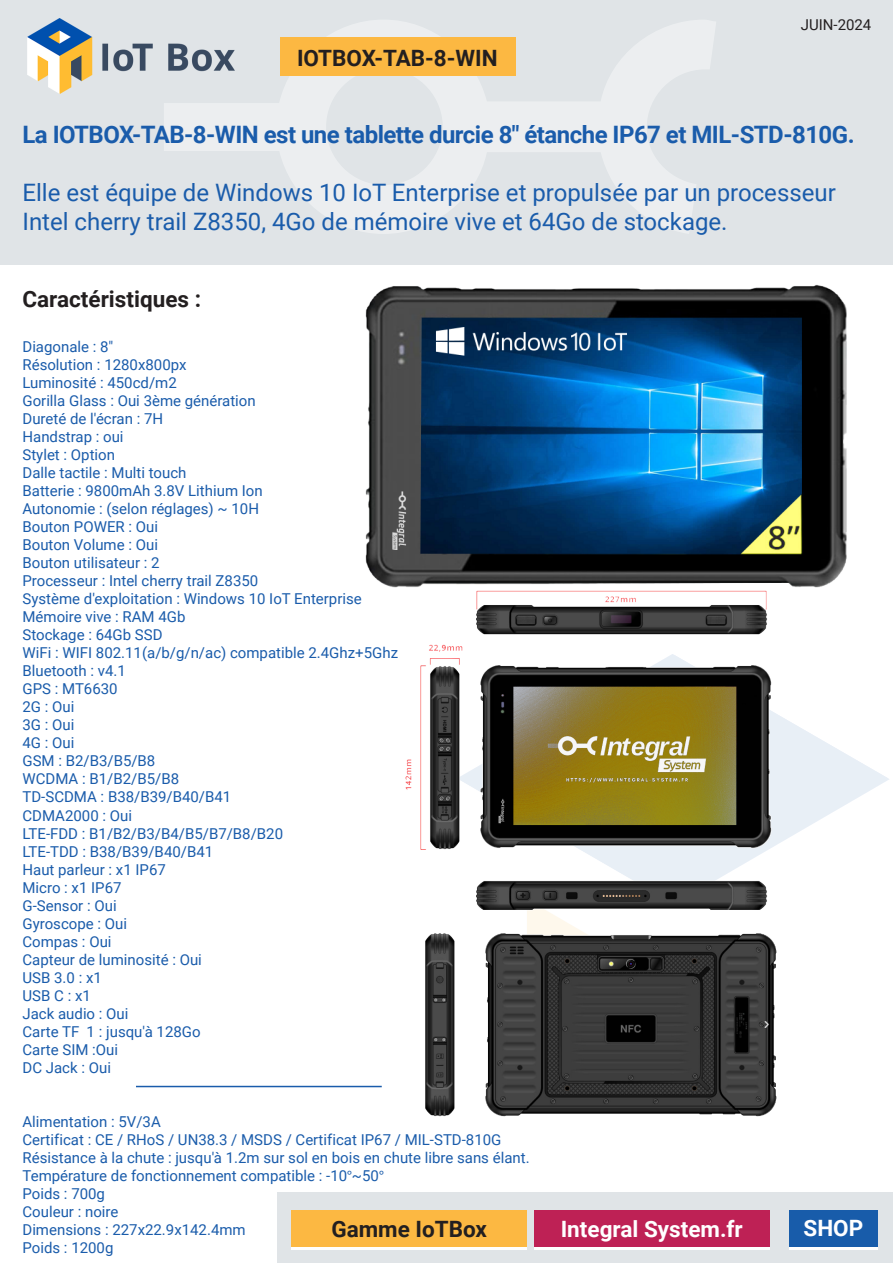
<style>
.page{position:relative;width:893px;height:1263px;background:#fff}
.page>*{position:absolute;margin:0;border:0;box-sizing:border-box;transform-origin:0 0}
.t1{font:24px/28.8px "Roboto";color:#1a5cab}
.t2{font:700 24px "Roboto";letter-spacing:-.02em;color:#1a5cab}
.t3{font:700 22.5px "Roboto";color:#231f20}
.t4{font:700 22.5px "Roboto";color:#fff}
.t5{font:15px/18px "Roboto";color:#1a5cab}
.t6{font:15px "Roboto";color:#231f20}
.s1{font-family:"Myriad Pro"}
</style>
<div class="page">
<svg style="left:787px;top:720px;width:101px;height:119px;fill:#e9eff7"></svg>
<img style="left:365px;top:284px;width:482px;height:303px">
<div style="left:0;top:0;width:893px;height:265px;background:#e0e4e7"></div>
<svg style="left:164px;top:20px;width:552px;height:214px"></svg>
<div style="left:277px;top:1192px;width:616px;height:71px;background:#e0e4e7"></div>
<div style="left:280px;top:37px;width:235px;height:39px;background:#fcb842"></div>
<div style="left:291px;top:1210px;width:236px;height:39px;background:#fcb842"></div>
<div style="left:534px;top:1210px;width:236px;height:39px;background:#be2155"></div>
<div style="left:789px;top:1210px;width:89px;height:39px;background:#185caa"></div>
<hr style="left:291px;top:1247px;width:236px;height:3px;background:#fff">
<hr style="left:534px;top:1247px;width:236px;height:3px;background:#fff">
<hr style="left:789px;top:1247px;width:89px;height:3px;background:#fff">
<img style="left:27px;top:18px;width:211px;height:82px">
<hr style="left:136px;top:1086px;width:246px;height:1px;background:#1a5cab">
<img style="left:393px;top:583px;width:394px;height:534px">
<h2 class="t3" style="left:297px;top:42px;width:202px">IOTBOX-TAB-8-WIN</h2>
<p class="t6" style="left:801px;top:14px;width:72px">JUIN-2024</p>
<h1 class="t2" style="left:22px;top:118px;width:834px">La IOTBOX-TAB-8-WIN est une tablette durcie 8" étanche IP67 et MIL-STD-810G.</h1>
<h1 class="t1" style="left:22px;top:177px;width:815px">Elle est équipe de Windows 10 IoT Enterprise et propulsée par un processeur<br>Intel cherry trail Z8350, 4Go de mémoire vive et 64Go de stockage.</h1>
<h2 class="t3" style="left:22px;top:284px;width:180px">Caractéristiques :</h2>
<p class="t5" style="left:22px;top:338px;width:377px">Diagonale : 8"<br>Résolution : 1280x800px<br>Luminosité : 450cd/m2<br>Gorilla Glass : Oui 3ème génération<br>Dureté de l'écran : 7H<br>Handstrap : oui<br>Stylet : Option<br>Dalle tactile : Multi touch<br>Batterie : 9800mAh 3.8V Lithium Ion<br>Autonomie : (selon réglages) ~ 10H<br>Bouton POWER : Oui<br>Bouton Volume : Oui<br>Bouton utilisateur : 2<br>Processeur : Intel cherry trail Z8350<br>Système d'exploitation : Windows 10 IoT Enterprise<br>Mémoire vive : RAM 4Gb<br>Stockage : 64Gb SSD<br>WiFi : WIFI 802.11(a/b/g/n/ac) compatible 2.4Ghz+5Ghz<br>Bluetooth : v4.1<br>GPS : MT6630<br>2G : Oui<br>3G : Oui<br>4G : Oui<br>GSM : B2/B3/B5/B8<br>WCDMA : B1/B2/B5/B8<br>TD-SCDMA : B38/B39/B40/B41<br>CDMA2000 : Oui<br>LTE-FDD : B1/B2/B3/B4/B5/B7/B8/B20<br>LTE-TDD : B38/B39/B40/B41<br>Haut parleur : x1 IP67<br>Micro : x1 IP67<br>G-Sensor : Oui<br>Gyroscope : Oui<br>Compas : Oui<br>Capteur de luminosité : Oui<br>USB 3.0 : x1<br>USB C : x1<br>Jack audio : Oui<br>Carte TF 1 : jusqu'à 128Go<br>Carte SIM :Oui<br>DC Jack : Oui</p>
<p class="t5" style="left:22px;top:1112px;width:509px">Alimentation : 5V/3A<br>Certificat : CE / RHoS / UN38.3 / MSDS / Certificat IP67 / MIL-STD-810G Résistance à la chute : jusqu'à 1.2m sur sol en bois en chute libre sans élant.<br>Température de fonctionnement compatible : -10<span class="s1">°</span>~50<span class="s1">°<br></span>Poids : 700g<br>Couleur : noire<br>Dimensions : 227x22.9x142.4mm<br>Poids : 1200g</p>
<h2 class="t3" style="left:331px;top:1213px;width:157px">Gamme IoTBox</h2>
<h2 class="t4" style="left:561px;top:1213px;width:184px">Integral System.fr</h2>
<h2 class="t4" style="left:803px;top:1212px;width:61px">SHOP</h2>
</div>
